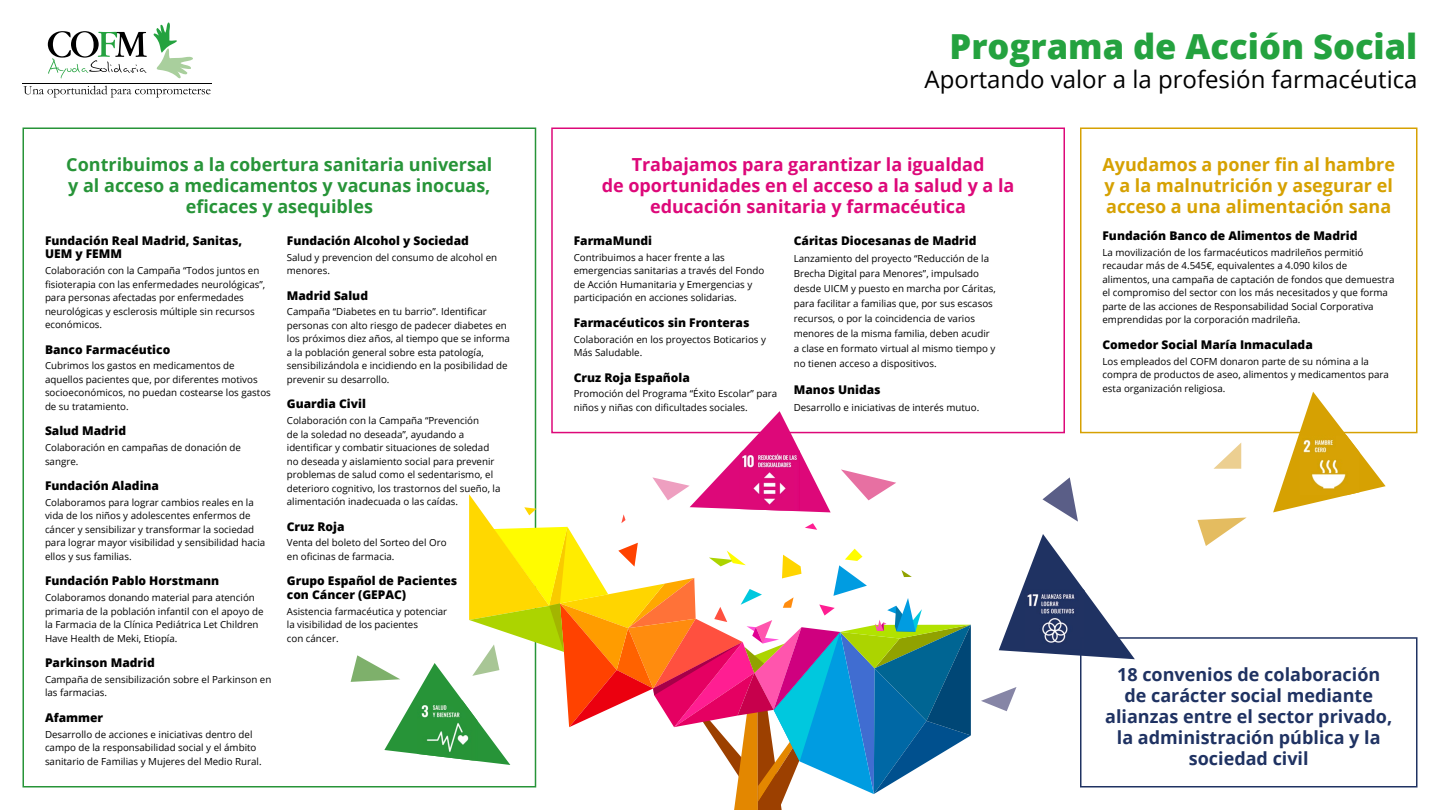
<style>
.page{position:relative;width:1440px;height:810px;background:#fff}
.page>*{position:absolute;margin:0;border:0;box-sizing:border-box;transform-origin:0 0}
.t1{font:800 34.5px "Open Sans";color:#24a23f}
.t2{font:24px "Open Sans";color:#000}
.t3{font:700 18px/21px "Open Sans";color:#1f3262;text-align:center}
.t4{font:700 18px/21px "Open Sans";color:#dd0879;text-align:center}
.t5{font:700 18px/21px "Open Sans";color:#279438;text-align:center}
.t6{font:700 18px/21px "Open Sans";color:#d6a102;text-align:justify}
.t7{font:800 12px/13.5px "Open Sans";color:#000}
.t8{font:9.75px/13.5px "Open Sans";color:#000}
</style>
<div class="page">
<div style="left:551px;top:128px;width:514px;height:305px;border:2px solid #dd0879"></div>
<div style="left:1080px;top:128px;width:338px;height:305px;border:2px solid #d6a102"></div>
<svg style="left:153px;top:22px;width:40px;height:57px"></svg>
<svg style="left:48px;top:31px;width:99px;height:47px"></svg>
<svg style="left:24px;top:86px;width:187px;height:12px"></svg>
<hr style="left:22px;top:83px;width:190px;height:1px;background:#000">
<svg style="left:1273px;top:392px;width:113px;height:120px"></svg>
<img style="left:1299px;top:435px;width:60px;height:60px">
<svg style="left:999px;top:534px;width:136px;height:125px"></svg>
<img style="left:1025px;top:590px;width:60px;height:59px">
<div style="left:1080px;top:637px;width:338px;height:151px;border:2px solid #1f3262"></div>
<svg style="left:1198px;top:517px;width:49px;height:29px"></svg>
<svg style="left:1042px;top:477px;width:36px;height:45px"></svg>
<svg style="left:1214px;top:443px;width:27px;height:26px"></svg>
<svg style="left:981px;top:687px;width:36px;height:24px"></svg>
<svg style="left:351px;top:411px;width:620px;height:399px"></svg>
<h1 class="t1" style="left:950px;top:20px;width:469px">Programa de Acción Social</h1>
<h2 class="t2" style="left:925px;top:62px;width:494px">Aportando valor a la profesión farmacéutica</h2>
<h3 class="t5" style="left:66px;top:154px;width:428px">Contribuimos a la cobertura sanitaria universal y al acceso a medicamentos y vacunas inocuas, eficaces y asequibles</h3>
<h3 class="t4" style="left:602px;top:154px;width:414px">Trabajamos para garantizar la igualdad<br>de oportunidades en el acceso a la salud y a la educación sanitaria y farmacéutica</h3>
<h3 class="t6" style="left:1102px;top:154px;width:294px">Ayudamos a poner fin al hambre y a la malnutrición y asegurar el acceso a una alimentación sana</h3>
<p class="t7" style="left:45px;top:233px;width:199px">Fundación Real Madrid, Sanitas,<br>UEM y FEMM</p>
<p class="t8" style="left:45px;top:264px;width:222px">Colaboración con la Campaña “Todos juntos en fisioterapia con las enfermedades neurológicas”, para personas afectadas por enfermedades neurológicas y esclerosis múltiple sin recursos económicos.</p>
<p class="t7" style="left:45px;top:342px;width:127px">Banco Farmacéutico</p>
<p class="t8" style="left:45px;top:359px;width:227px">Cubrimos los gastos en medicamentos de aquellos pacientes que, por diferentes motivos socioeconómicos, no puedan costearse los gastos de su tratamiento.</p>
<p class="t7" style="left:45px;top:424px;width:83px">Salud Madrid</p>
<p class="t8" style="left:45px;top:441px;width:198px">Colaboración en campañas de donación de sangre.</p>
<p class="t7" style="left:45px;top:478px;width:116px">Fundación Aladina</p>
<p class="t8" style="left:45px;top:495px;width:222px">Colaboramos para lograr cambios reales en la vida de los niños y adolescentes enfermos de cáncer y sensibilizar y transformar la sociedad para lograr mayor visibilidad y sensibilidad hacia ellos y sus familias.</p>
<p class="t7" style="left:45px;top:574px;width:176px">Fundación Pablo Horstmann</p>
<p class="t8" style="left:45px;top:591px;width:220px">Colaboramos donando material para atención primaria de la población infantil con el apoyo de la Farmacia de la Clínica Pediátrica Let Children Have Health de Meki, Etiopía.</p>
<p class="t7" style="left:45px;top:655px;width:111px">Parkinson Madrid</p>
<p class="t8" style="left:45px;top:672px;width:228px">Campaña de sensibilización sobre el Parkinson en las farmacias.</p>
<p class="t7" style="left:45px;top:710px;width:60px">Afammer</p>
<p class="t8" style="left:45px;top:727px;width:218px">Desarrollo de acciones e iniciativas dentro del campo de la responsabilidad social y el ámbito sanitario de Familias y Mujeres del Medio Rural.</p>
<p class="t7" style="left:1102px;top:228px;width:256px">Fundación Banco de Alimentos de Madrid</p>
<p class="t8" style="left:1102px;top:245px;width:294px">La movilización de los farmacéuticos madrileños permitió recaudar más de 4.545€, equivalentes a 4.090 kilos de alimentos, una campaña de captación de fondos que demuestra el compromiso del sector con los más necesitados y que forma parte de las acciones de Responsabilidad Social Corporativa emprendidas por la corporación madrileña.</p>
<p class="t7" style="left:1102px;top:337px;width:212px">Comedor Social María Inmaculada</p>
<p class="t8" style="left:1102px;top:354px;width:288px">Los empleados del COFM donaron parte de su nómina a la compra de productos de aseo, alimentos y medicamentos para esta organización religiosa.</p>
<p class="t7" style="left:287px;top:233px;width:183px">Fundación Alcohol y Sociedad</p>
<p class="t8" style="left:287px;top:250px;width:212px">Salud y prevencion del consumo de alcohol en menores.</p>
<p class="t7" style="left:287px;top:288px;width:83px">Madrid Salud</p>
<p class="t8" style="left:287px;top:305px;width:224px">Campaña “Diabetes en tu barrio”. Identificar personas con alto riesgo de padecer diabetes en los próximos diez años, al tiempo que se informa a la población general sobre esta patología, sensibilizándola e incidiendo en la posibilidad de prevenir su desarrollo.</p>
<p class="t7" style="left:287px;top:397px;width:81px">Guardia Civil</p>
<p class="t8" style="left:287px;top:414px;width:215px">Colaboración con la Campaña “Prevención<br>de la soledad no deseada”, ayudando a identificar y combatir situaciones de soledad no deseada y aislamiento social para prevenir problemas de salud como el sedentarismo, el deterioro cognitivo, los trastornos del sueño, la alimentación inadecuada o las caídas.</p>
<p class="t7" style="left:287px;top:519px;width:59px">Cruz Roja</p>
<p class="t8" style="left:287px;top:536px;width:161px">Venta del boleto del Sorteo del Oro en oficinas de farmacia.</p>
<p class="t7" style="left:287px;top:574px;width:172px">Grupo Español de Pacientes con Cáncer (GEPAC)</p>
<p class="t8" style="left:287px;top:604px;width:162px">Asistencia farmacéutica y potenciar la visibilidad de los pacientes<br>con cáncer.</p>
<p class="t7" style="left:574px;top:233px;width:80px">FarmaMundi</p>
<p class="t8" style="left:574px;top:250px;width:192px">Contribuimos a hacer frente a las emergencias sanitarias a través del Fondo de Acción Humanitaria y Emergencias y participación en acciones solidarias.</p>
<p class="t7" style="left:574px;top:315px;width:177px">Farmacéuticos sin Fronteras</p>
<p class="t8" style="left:574px;top:332px;width:194px">Colaboración en los proyectos Boticarios y<br>Más Saludable.</p>
<p class="t7" style="left:574px;top:370px;width:118px">Cruz Roja Española</p>
<p class="t8" style="left:574px;top:387px;width:205px">Promoción del Programa “Éxito Escolar” para niños y niñas con dificultades sociales.</p>
<p class="t7" style="left:794px;top:233px;width:184px">Cáritas Diocesanas de Madrid</p>
<p class="t8" style="left:794px;top:251px;width:204px;line-height:14.9px">Lanzamiento del proyecto “Reducción de la Brecha Digital para Menores”, impulsado desde UICM y puesto en marcha por Cáritas, para facilitar a familias que, por sus escasos recursos, o por la coincidencia de varios menores de la misma familia, deben acudir a clase en formato virtual al mismo tiempo y no tienen acceso a dispositivos.</p>
<p class="t7" style="left:794px;top:382px;width:88px">Manos Unidas</p>
<p class="t8" style="left:794px;top:400px;width:187px">Desarrollo e iniciativas de interés mutuo.</p>
<h3 class="t3" style="left:1105px;top:664px;width:288px">18 convenios de colaboración de carácter social mediante alianzas entre el sector privado, la administración pública y la sociedad civil</h3>
</div>
